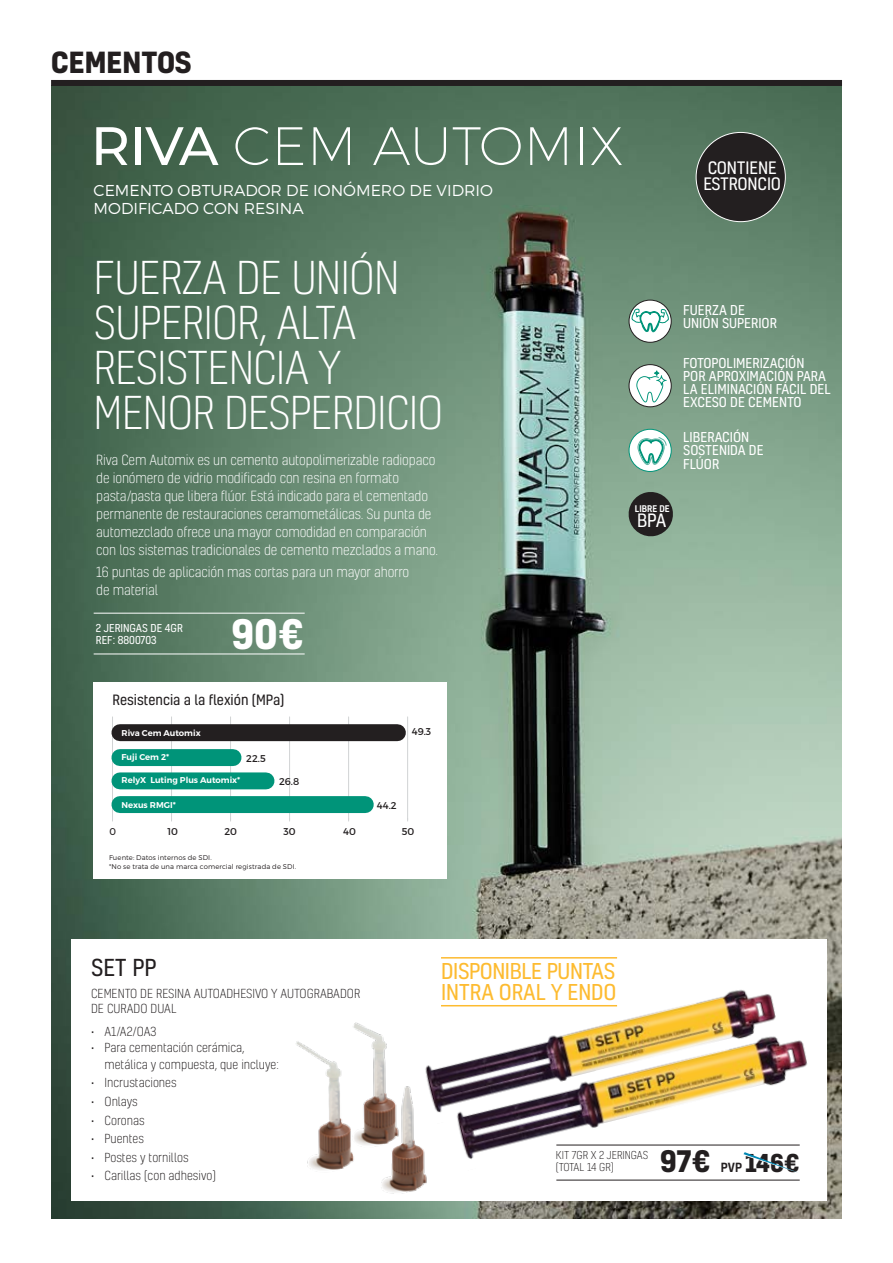
<style>
.page{position:relative;width:893px;height:1263px;background:#fff}
.page>*{position:absolute;margin:0;border:0;box-sizing:border-box;transform-origin:0 0}
.t1{font:200 54px "Montserrat";letter-spacing:.01em;color:#fff}
.t2{font:300 43.5px/45px "Kelson";letter-spacing:-.02em;color:#fff}
.t3{font:700 39px "Kelson";color:#fff}
.t4{font:700 28.5px "Kelson";color:#231f20}
.t5{font:700 28.05px "Kelson";color:#231f20}
.t6{font:700 23.7px "Kelson";color:#231f20}
.t7{font:22.5px "Kelson";color:#231f20}
.t8{font:21px/21px "Kelson";letter-spacing:-.02em;color:#fdbb30}
.t9{font:17.7px "Kelson";color:#fff}
.t10{font:16.5px/16.5px "Kelson";letter-spacing:-.01em;color:#fff}
.t11{font:300 15.75px/18.1px "Montserrat";color:#fff}
.t12{font:13.65px "Kelson";color:#231f20}
.t13{font:300 13.5px/18px "Kelson";letter-spacing:-.01em;color:#fff}
.t14{font:13.05px/13px "Kelson";color:#fff}
.t15{font:300 12px/15px "Kelson";color:#231f20}
.t16{font:300 10.5px/12px "Kelson";color:#231f20}
.t17{font:10.5px/12px "Kelson";color:#fff}
.t18{font:9.9px "Montserrat";color:#231f20}
.t19{font:500 9.9px "Montserrat";color:#231f20}
.t20{font:500 8.85px "Kelson";color:#fff}
.t21{font:600 8.4px "Montserrat";color:#fff}
.t22{font:300 6.9px/9.6px "Montserrat";letter-spacing:.015em;color:#231f20}
.s1{font-weight:500}
.s2{font-weight:500;font-size:12.15px}
</style>
<div class="page">
<img style="left:51px;top:86px;width:791px;height:1133px">
<div style="left:696px;top:132px;width:89px;height:90px;background:#231f20;border-radius:50%"></div>
<div style="left:71px;top:939px;width:756px;height:262px;background:#fff"></div>
<div style="left:51px;top:80px;width:791px;height:6px;background:#231f20"></div>
<div style="left:93px;top:682px;width:354px;height:197px;background:#fff"></div>
<hr style="left:112px;top:717px;width:1px;height:102px;background:#d1d3d4">
<hr style="left:171px;top:717px;width:1px;height:102px;background:#d1d3d4">
<hr style="left:230px;top:717px;width:1px;height:102px;background:#d1d3d4">
<hr style="left:289px;top:717px;width:1px;height:102px;background:#d1d3d4">
<hr style="left:348px;top:717px;width:1px;height:102px;background:#d1d3d4">
<hr style="left:407px;top:717px;width:1px;height:102px;background:#d1d3d4">
<div style="left:120px;top:724px;width:277px;height:17px;background:#231f20"></div>
<div style="left:120px;top:772px;width:146px;height:17px;background:#009479"></div>
<div style="left:120px;top:749px;width:113px;height:17px;background:#009479"></div>
<div style="left:120px;top:796px;width:245px;height:17px;background:#009479"></div>
<svg style="left:629px;top:365px;width:42px;height:42px"></svg>
<div style="left:629px;top:364px;width:43px;height:43px;border:1px solid #231f20;border-radius:50%"></div>
<svg style="left:636px;top:370px;width:31px;height:32px"></svg>
<div style="left:629px;top:300px;width:42px;height:42px;background:#fff;border-radius:50%"></div>
<div style="left:629px;top:300px;width:43px;height:43px;border:1px solid #231f20;border-radius:50%"></div>
<svg style="left:631px;top:308px;width:38px;height:26px"></svg>
<div style="left:629px;top:429px;width:42px;height:42px;background:#fff;border-radius:50%"></div>
<div style="left:629px;top:429px;width:43px;height:43px;border:1px solid #009479;border-radius:50%"></div>
<svg style="left:638px;top:437px;width:28px;height:28px"></svg>
<svg style="left:627px;top:490px;width:48px;height:48px;background:#464f48"></svg>
<hr style="left:94px;top:654px;width:211px;height:1px;background:#fff">
<hr style="left:94px;top:613px;width:211px;height:1px;background:#fff">
<img style="left:441px;top:989px;width:335px;height:32px">
<img style="left:430px;top:1021px;width:378px;height:159px">
<img style="left:288px;top:1022px;width:142px;height:185px">
<svg style="left:743px;top:1152px;width:57px;height:21px"></svg>
<hr style="left:556px;top:1180px;width:244px;height:1px;background:#231f20">
<hr style="left:556px;top:1145px;width:244px;height:1px;background:#231f20">
<hr style="left:441px;top:957px;width:176px;height:1px;background:#fdbb30">
<hr style="left:441px;top:1005px;width:176px;height:1px;background:#fdbb30">
<h3 class="t5" style="left:51px;top:42px;width:142px">CEMENTOS</h3>
<h1 class="t1" style="left:91px;top:113px;width:535px"><span class="s1">RIVA</span> CEM AUTOMIX</h1>
<p class="t11" style="left:94px;top:181px;width:401px">CEMENTO OBTURADOR DE IONÓMERO DE VIDRIO<br>MODIFICADO CON RESINA</p>
<p class="t10" style="left:703px;top:159px;width:79px">CONTIENE<br>ESTRONCIO</p>
<h2 class="t2" style="left:94px;top:254px;width:351px">FUERZA DE UNIÓN<br>SUPERIOR, ALTA<br>RESISTENCIA Y<br>MENOR DESPERDICIO</h2>
<p class="t13" style="left:96px;top:450px;width:343px">Riva Cem Automix es un cemento autopolimerizable radiopaco de ionómero de vidrio modificado con resina en formato pasta/pasta que libera flúor. Está indicado para el cementado permanente de restauraciones ceramometálicas. Su punta de automezclado ofrece una mayor comodidad en comparación con los sistemas tradicionales de cemento mezclados a mano.</p>
<p class="t13" style="left:96px;top:563px;width:315px">16 puntas de aplicación mas cortas para un mayor ahorro de material</p>
<p class="t17" style="left:96px;top:621px;width:88px">2 JERINGAS DE 4GR<br>REF: 8800703</p>
<h3 class="t3" style="left:231px;top:606px;width:75px">90€</h3>
<p class="t14" style="left:683px;top:304px;width:95px">FUERZA DE<br>UNIÓN SUPERIOR</p>
<p class="t14" style="left:683px;top:356px;width:149px">FOTOPOLIMERIZACIÓN<br>POR APROXIMACIÓN PARA<br>LA ELIMINACIÓN FÁCIL DEL<br>EXCESO DE CEMENTO</p>
<p class="t14" style="left:683px;top:431px;width:82px">LIBERACIÓN<br>SOSTENIDA DE<br>FLÚOR</p>
<p class="t20" style="left:635px;top:502px;width:37px">LIBRE DE</p>
<h3 class="t9" style="left:637px;top:509px;width:31px">BPA</h3>
<p class="t12" style="left:112px;top:691px;width:173px">Resistencia a la flexión (MPa)</p>
<p class="t21" style="left:122px;top:728px;width:81px">Riva Cem Automix</p>
<p class="t21" style="left:122px;top:751px;width:49px">Fuji Cem 2*</p>
<p class="t21" style="left:122px;top:775px;width:120px">RelyX Luting Plus Automix*</p>
<p class="t21" style="left:122px;top:799px;width:56px">Nexus RMGI*</p>
<p class="t18" style="left:246px;top:752px;width:21px">22.5</p>
<p class="t18" style="left:279px;top:775px;width:22px">26.8</p>
<p class="t19" style="left:109px;top:825px;width:8px">0</p>
<p class="t18" style="left:167px;top:826px;width:12px">10</p>
<p class="t18" style="left:224px;top:826px;width:14px">20</p>
<p class="t18" style="left:283px;top:826px;width:14px">30</p>
<p class="t22" style="left:109px;top:852px;width:189px">Fuente: Datos internos de SDI.<br>*No se trata de una marca comercial registrada de SDI.</p>
<p class="t18" style="left:412px;top:725px;width:21px">49.3</p>
<p class="t18" style="left:377px;top:799px;width:21px">44.2</p>
<p class="t18" style="left:343px;top:826px;width:14px">40</p>
<p class="t18" style="left:402px;top:826px;width:14px">50</p>
<h3 class="t7" style="left:91px;top:953px;width:67px">SET PP</h3>
<p class="t15" style="left:91px;top:985px;width:271px">CEMENTO DE RESINA AUTOADHESIVO Y AUTOGRABADOR<br>DE CURADO DUAL</p>
<p class="t15" style="left:91px;top:1023px;width:67px">• A1/A2/OA3</p>
<p class="t15" style="left:105px;top:1039px;width:176px;line-height:16.5px;text-indent:-13px">• Para cementación cerámica, metálica y compuesta, que incluye:</p>
<p class="t15" style="left:91px;top:1075px;width:87px">• Incrustaciones</p>
<p class="t15" style="left:91px;top:1094px;width:48px">• Onlays</p>
<p class="t15" style="left:91px;top:1112px;width:55px">• Coronas</p>
<p class="t15" style="left:91px;top:1131px;width:54px">• Puentes</p>
<p class="t15" style="left:91px;top:1149px;width:99px">• Postes y tornillos</p>
<p class="t15" style="left:91px;top:1168px;width:126px">• Carillas (con adhesivo)</p>
<h3 class="t8" style="left:441px;top:960px;width:177px">DISPONIBLE PUNTAS<br>INTRA ORAL Y ENDO</h3>
<h3 class="t4" style="left:660px;top:1141px;width:52px">97€</h3>
<p class="t16" style="left:556px;top:1149px;width:94px">KIT 7GR X 2 JERINGAS (TOTAL 14 GR)</p>
<h3 class="t6" style="left:721px;top:1146px;width:81px"><span class="s2">PVP</span> 146€</h3>
</div>
